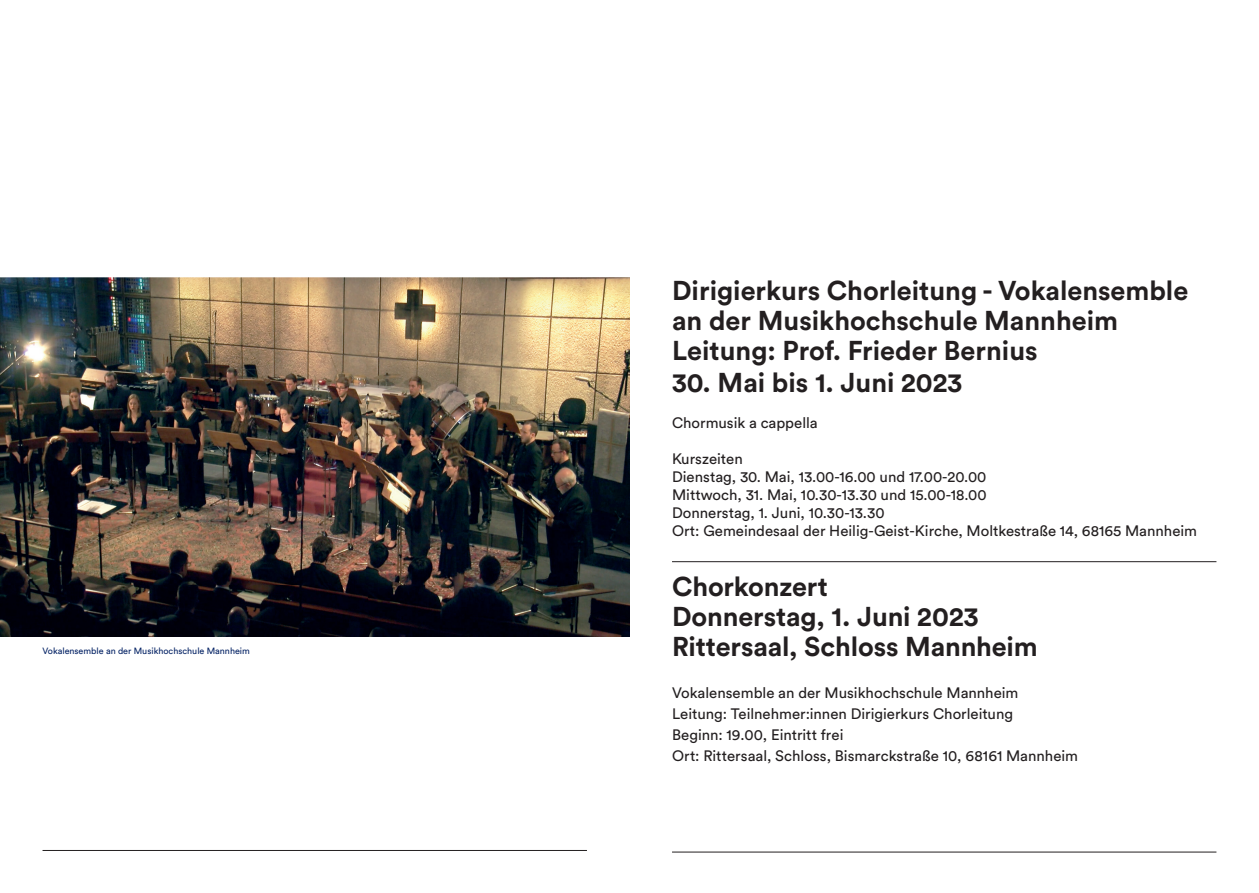
<style>
.page{position:relative;width:1259px;height:893px;background:#fff}
.page>*{position:absolute;margin:0;border:0;box-sizing:border-box;transform-origin:0 0}
.t1{font:700 27px/30px "Circular Pro";color:#231f20}
.t2{font:15px/18px "Circular Pro";color:#231f20}
.t3{font:9px "Circular Pro";color:#052365}
</style>
<div class="page">
<hr style="left:672px;top:561px;width:544px;height:1px;background:#231f20">
<hr style="left:672px;top:852px;width:544px;height:1px;background:#231f20">
<img style="left:0;top:278px;width:629px;height:359px">
<hr style="left:43px;top:850px;width:544px;height:1px;background:#231f20">
<p class="t3" style="left:43px;top:644px;width:209px">Vokalensemble an der Musikhochschule Mannheim</p>
<h1 class="t1" style="left:672px;top:274px;width:518px">Dirigierkurs Chorleitung - Vokalensemble an der Musikhochschule Mannheim<br>Leitung: Prof. Frieder Bernius</h1>
<h1 class="t1" style="left:672px;top:366px;width:292px">30. Mai bis 1. Juni 2023</h1>
<p class="t2" style="left:672px;top:413px;width:147px">Chormusik a cappella</p>
<p class="t2" style="left:672px;top:449px;width:526px">Kurszeiten<br>Dienstag, 30. Mai, 13.00-16.00 und 17.00-20.00<br>Mittwoch, 31. Mai, 10.30-13.30 und 15.00-18.00<br>Donnerstag, 1. Juni, 10.30-13.30<br>Ort: Gemeindesaal der Heilig-Geist-Kirche, Moltkestraße 14, 68165 Mannheim</p>
<h1 class="t1" style="left:672px;top:570px;width:367px">Chorkonzert<br>Donnerstag, 1. Juni 2023<br>Rittersaal, Schloss Mannheim</h1>
<p class="t2" style="left:672px;top:682px;width:407px;line-height:21px">Vokalensemble an der Musikhochschule Mannheim<br>Leitung: Teilnehmer:innen Dirigierkurs Chorleitung<br>Beginn: 19.00, Eintritt frei<br>Ort: Rittersaal, Schloss, Bismarckstraße 10, 68161 Mannheim</p>
</div>
